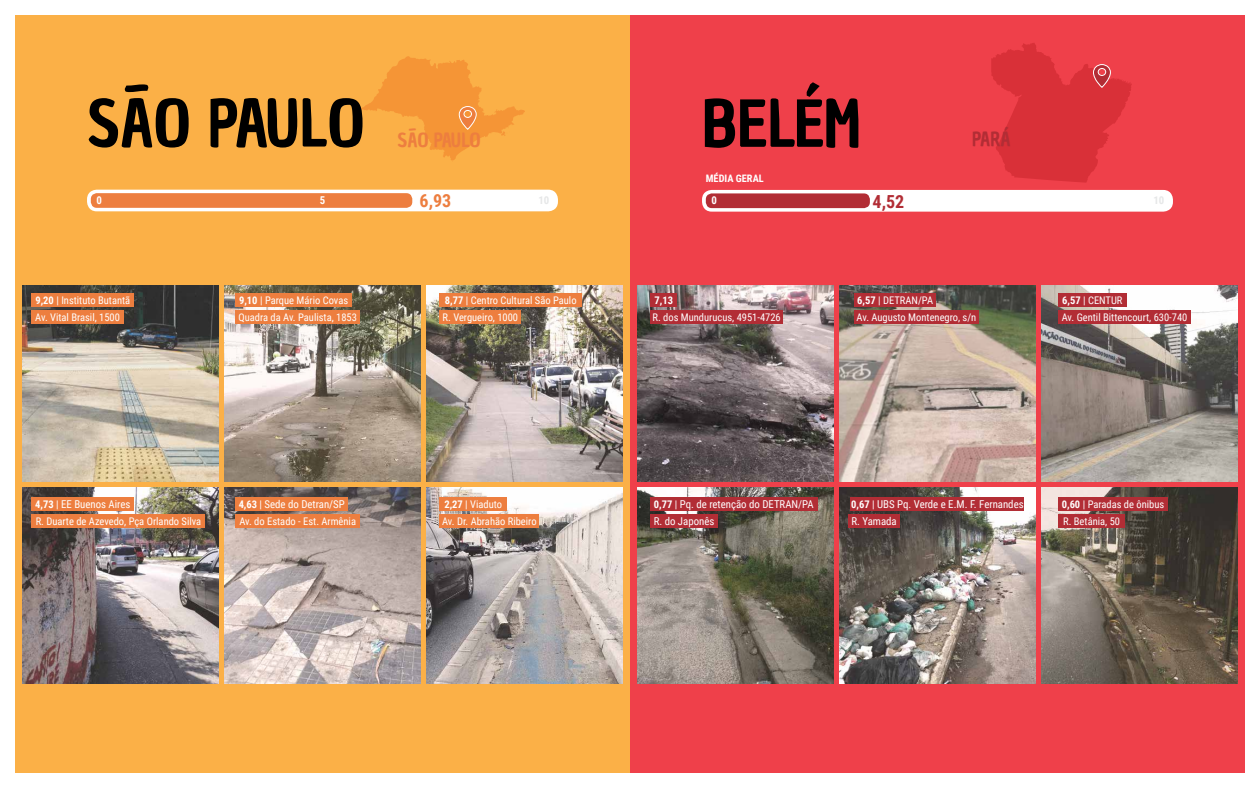
<style>
.page{position:relative;width:1260px;height:788px;background:#fff}
.page>*{position:absolute;margin:0;border:0;box-sizing:border-box;transform-origin:0 0}
.t1{font:63px "Chau Philomene One";color:#000}
.t2{font:18.9px "Chau Philomene One";color:#ed7e3f}
.t3{font:18.9px "Chau Philomene One";color:#b22d35}
.t4{font:700 18px "Roboto Condensed";color:#ed7e3f}
.t5{font:700 18px "Roboto Condensed";color:#b22d35}
.t6{font:10.8px/17.2px "Roboto Condensed";color:#fff}
.t7{font:700 10.8px "Roboto Condensed";color:#e6e7e8}
.t8{font:700 10.8px "Roboto Condensed";color:#fff}
.t9{font:10.5px/17.2px "Roboto Condensed";color:#fff}
.t10{font:700 10.5px "Roboto Condensed";color:#fff}
.t11{font:700 10.27px "Roboto Condensed";color:#fff}
.s1{font-weight:700}
.s2{font-weight:700;font-size:10.5px}
.s3{font-size:10.5px}
</style>
<div class="page">
<div style="left:15px;top:15px;width:615px;height:757px;background:#fbb047"></div>
<div style="left:630px;top:15px;width:615px;height:757px;background:#ef404a"></div>
<img style="left:840px;top:487px;width:195px;height:196px">
<img style="left:840px;top:285px;width:195px;height:196px">
<img style="left:638px;top:487px;width:195px;height:196px">
<img style="left:638px;top:285px;width:195px;height:196px">
<img style="left:1042px;top:487px;width:196px;height:196px">
<img style="left:1042px;top:285px;width:196px;height:196px">
<img style="left:225px;top:487px;width:195px;height:196px">
<img style="left:225px;top:285px;width:195px;height:196px">
<img style="left:22px;top:487px;width:196px;height:196px">
<img style="left:22px;top:285px;width:196px;height:196px">
<img style="left:427px;top:487px;width:195px;height:196px">
<img style="left:427px;top:285px;width:195px;height:196px">
<div style="left:32px;top:292px;width:102px;height:14px;background:#ed7e3f"></div>
<div style="left:32px;top:310px;width:92px;height:14px;background:#ed7e3f"></div>
<div style="left:650px;top:292px;width:27px;height:14px;background:#b22d35"></div>
<div style="left:650px;top:310px;width:133px;height:14px;background:#b22d35"></div>
<div style="left:32px;top:497px;width:102px;height:14px;background:#ed7e3f"></div>
<div style="left:32px;top:514px;width:174px;height:14px;background:#ed7e3f"></div>
<div style="left:650px;top:497px;width:168px;height:14px;background:#b22d35"></div>
<div style="left:650px;top:514px;width:68px;height:14px;background:#b22d35"></div>
<div style="left:236px;top:292px;width:116px;height:14px;background:#ed7e3f"></div>
<div style="left:236px;top:310px;width:124px;height:14px;background:#ed7e3f"></div>
<div style="left:854px;top:292px;width:82px;height:14px;background:#b22d35"></div>
<div style="left:854px;top:310px;width:125px;height:14px;background:#b22d35"></div>
<div style="left:236px;top:497px;width:112px;height:14px;background:#ed7e3f"></div>
<div style="left:236px;top:514px;width:124px;height:14px;background:#ed7e3f"></div>
<div style="left:850px;top:497px;width:174px;height:14px;background:#b22d35"></div>
<div style="left:848px;top:514px;width:52px;height:14px;background:#b22d35"></div>
<div style="left:440px;top:292px;width:142px;height:14px;background:#ed7e3f"></div>
<div style="left:440px;top:310px;width:81px;height:14px;background:#ed7e3f"></div>
<div style="left:1058px;top:292px;width:68px;height:14px;background:#b22d35"></div>
<div style="left:1058px;top:310px;width:133px;height:14px;background:#b22d35"></div>
<div style="left:440px;top:497px;width:67px;height:14px;background:#ed7e3f"></div>
<div style="left:440px;top:514px;width:99px;height:14px;background:#ed7e3f"></div>
<div style="left:1058px;top:497px;width:110px;height:14px;background:#b22d35"></div>
<div style="left:1058px;top:514px;width:67px;height:14px;background:#b22d35"></div>
<div style="left:87px;top:190px;width:471px;height:21px;background:#fff;border-radius:10px"></div>
<div style="left:91px;top:193px;width:321px;height:15px;background:#ed7e3f;border-radius:6px"></div>
<svg style="left:359px;top:56px;width:166px;height:105px"></svg>
<div style="left:702px;top:190px;width:471px;height:21px;background:#fff;border-radius:10px"></div>
<div style="left:706px;top:193px;width:164px;height:15px;background:#b22d35;border-radius:6px"></div>
<svg style="left:991px;top:43px;width:141px;height:140px"></svg>
<h1 class="t1" style="left:87px;top:81px;width:279px">SÃO PAULO</h1>
<h2 class="t2" style="left:398px;top:128px;width:85px">SÃO PAULO</h2>
<h1 class="t1" style="left:702px;top:82px;width:161px">BELÉM</h1>
<h2 class="t3" style="left:972px;top:126px;width:40px">PARÁ</h2>
<p class="t11" style="left:706px;top:171px;width:59px">MÉDIA GERAL</p>
<p class="t8" style="left:96px;top:192px;width:7px">0</p>
<p class="t8" style="left:320px;top:192px;width:7px">5</p>
<h3 class="t4" style="left:420px;top:188px;width:33px">6,93</h3>
<p class="t7" style="left:538px;top:192px;width:12px">10</p>
<p class="t8" style="left:711px;top:193px;width:7px">0</p>
<h3 class="t5" style="left:873px;top:188px;width:33px">4,52</h3>
<p class="t7" style="left:1153px;top:193px;width:12px">10</p>
<p class="t9" style="left:239px;top:291px;width:120px"><span class="s1">9,10</span> | Parque Mário Covas<br>Quadra da Av. Paulista, 1853</p>
<p class="t9" style="left:857px;top:291px;width:121px"><span class="s1">6,57</span> | DETRAN/PA<br>Av. Augusto Montenegro, s/n</p>
<p class="t9" style="left:443px;top:291px;width:136px"><span class="s1">8,77</span> | Centro Cultural São Paulo<br>R. Vergueiro, 1000</p>
<p class="t9" style="left:1062px;top:291px;width:127px"><span class="s1">6,57</span> | CENTUR<br>Av. Gentil Bittencourt, 630-740</p>
<p class="t9" style="left:35px;top:291px;width:97px"><span class="s1">9,20</span> | Instituto Butantã<br>Av. Vital Brasil, 1500</p>
<p class="t10" style="left:654px;top:292px;width:20px">7,13</p>
<p class="t9" style="left:652px;top:308px;width:130px">R. dos Mundurucus, 4951-4726</p>
<p class="t6" style="left:35px;top:495px;width:97px"><span class="s2">4,73</span> <span class="s3">|</span> EE Buenos Aires</p>
<p class="t9" style="left:36px;top:512px;width:167px">R. Duarte de Azevedo, Pça Orlando Silva</p>
<p class="t6" style="left:239px;top:495px;width:108px"><span class="s2">4,63</span> <span class="s3">|</span> Sede do Detran/SP</p>
<p class="t9" style="left:239px;top:512px;width:118px">Av. do Estado - Est. Armênia</p>
<p class="t6" style="left:654px;top:495px;width:162px"><span class="s2">0,77</span> <span class="s3">|</span> Pq. de retenção do DETRAN/PA<br>R. do Japonês</p>
<p class="t6" style="left:851px;top:495px;width:174px"><span class="s2">0,67</span> <span class="s3">|</span> UBS Pq. Verde e E.M. F. Fernandes<br>R. Yamada</p>
<p class="t9" style="left:442px;top:495px;width:96px"><span class="s1">2,27</span> | Viaduto<br>Av. Dr. Abrahão Ribeiro</p>
<p class="t9" style="left:1062px;top:495px;width:104px"><span class="s1">0,60</span> | Paradas de ônibus<br>R. Betânia, 50</p>
</div>
